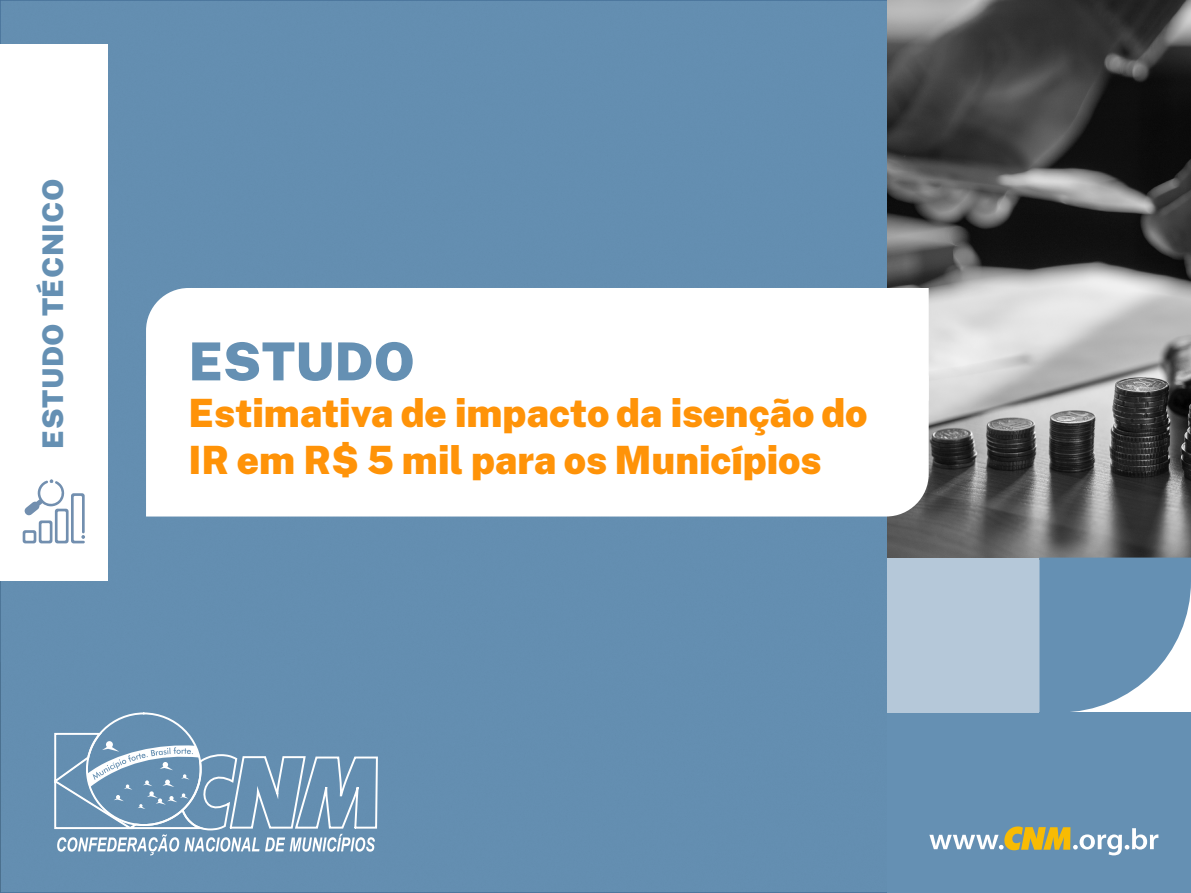
<style>
.page{position:relative;width:1191px;height:893px;background:#fff}
.page>*{position:absolute;margin:0;border:0;box-sizing:border-box;transform-origin:0 0}
.t1{font:900 52.5px "Public Sans";color:#6590b3}
.t2{font:900 39px/46.8px "Public Sans";color:#ff9308}
.t3{font:900 28.5px "Public Sans";letter-spacing:.02em;color:#6590b3}
</style>
<div class="page">
<div style="left:3px;top:3px;width:884px;height:887px;background:#648eb1"></div>
<svg style="left:887px;top:0;width:304px;height:558px;background:#656565"></svg>
<div style="left:887px;top:712px;width:304px;height:181px;background:#6590b3"></div>
<div style="left:887px;top:558px;width:152px;height:154px;background:#b5c8d9"></div>
<svg style="left:1039px;top:558px;width:152px;height:154px"></svg>
<div style="left:0;top:45px;width:108px;height:536px;background:#fff"></div>
<svg style="left:929px;top:826px;width:229px;height:29px"></svg>
<svg style="left:54px;top:731px;width:324px;height:124px;background:#7ea1bd"></svg>
<svg style="left:146px;top:288px;width:782px;height:87px"></svg>
<svg style="left:146px;top:375px;width:782px;height:141px"></svg>
<svg style="left:23px;top:479px;width:62px;height:64px"></svg>
<p class="t3" style="left:35px;top:449px;width:272px;rotate:-90deg">ESTUDO TÉCNICO</p>
<h1 class="t1" style="left:189px;top:328px;width:228px">ESTUDO</h1>
<p class="t2" style="left:189px;top:389px;width:680px">Estimativa de impacto da isenção do<br>IR em R$ 5 mil para os Municípios</p>
</div>
